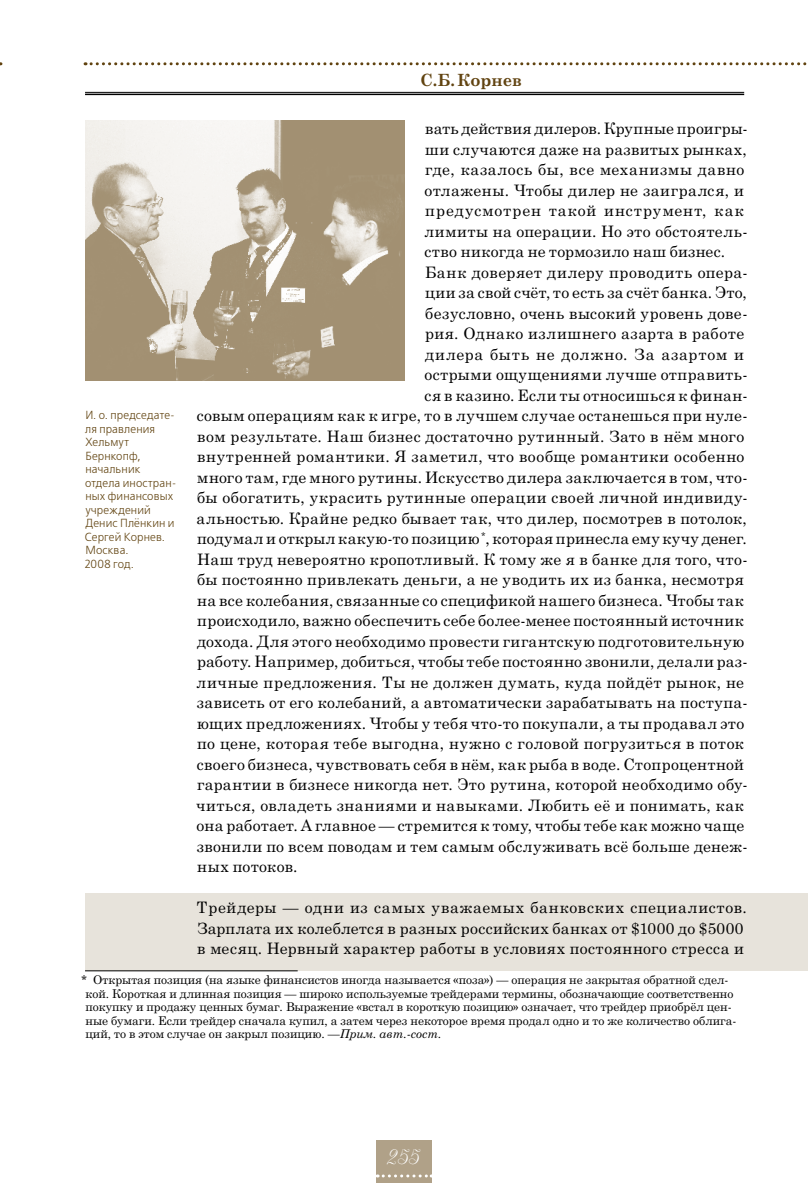
<style>
.page{position:relative;width:808px;height:1183px;background:#fff}
.page>*{position:absolute;margin:0;border:0;box-sizing:border-box;transform-origin:0 0}
.t1{font:21px "Decor C";color:#fff}
.t2{font:700 16.8px "Century Schoolbook Cyr";color:#614310}
.t3{font:15.75px/20.5px "Century Schoolbook Cyr";letter-spacing:.03em;color:#000}
.t4{font:15.75px "Century Schoolbook Cyr";letter-spacing:.01em;color:#000}
.t5{font:15.75px "Century Schoolbook Cyr";letter-spacing:.065em;color:#000}
.t6{font:15.75px "Century Schoolbook Cyr";letter-spacing:.05em;color:#000}
.t7{font:12px/13.5px "Century Schoolbook Cyr";color:#000}
.t8{font:11.7px/13.5px "Free Set C";letter-spacing:.01em;color:#614310;scale:.96 1}
.s1{font-family:"Century Schoolbook Cyr Inc"}
</style>
<div class="page">
<div style="left:85px;top:892px;width:723px;height:77px;background:#e7e3db"></div>
<div style="left:376px;top:1140px;width:56px;height:42px;background:#b0a188"></div>
<hr style="left:85px;top:92px;width:659px;height:1px;background:#000">
<hr style="left:85px;top:94px;width:659px;height:1px;background:#000">
<svg style="left:85px;top:62px;width:722px;height:3px"></svg>
<svg style="left:377px;top:1174px;width:55px;height:3px"></svg>
<hr style="left:85px;top:970px;width:213px;height:1px;background:#000">
<img style="left:85px;top:120px;width:319px;height:260px">
<p class="t2" style="left:420px;top:69px;width:103px">С.Б.Корнев</p>
<p class="t4" style="left:425px;top:119px;width:324px">вать действия дилеров. Крупные проигры-</p>
<p class="t3" style="left:425px;top:138px;width:323px">ши случаются даже на развитых рынках,</p>
<p class="t3" style="left:425px;top:159px;width:321px">где, казалось бы, все механизмы давно</p>
<p class="t3" style="left:425px;top:179px;width:321px">отлажены. Чтобы дилер не заигрался, и</p>
<p class="t5" style="left:425px;top:200px;width:320px">предусмотрен такой инструмент, как</p>
<p class="t3" style="left:424px;top:220px;width:325px">лимиты на операции. Но это обстоятель-</p>
<p class="t3" style="left:425px;top:241px;width:302px">ство никогда не тормозило наш бизнес.</p>
<p class="t3" style="left:425px;top:261px;width:324px">Банк доверяет дилеру проводить опера-</p>
<p class="t3" style="left:425px;top:282px;width:323px">ции за свой счёт, то есть за счёт банка. Это,</p>
<p class="t3" style="left:425px;top:302px;width:324px">безусловно, очень высокий уровень дове-</p>
<p class="t3" style="left:425px;top:323px;width:321px">рия. Однако излишнего азарта в работе</p>
<p class="t6" style="left:425px;top:344px;width:320px">дилера быть не должно. За азартом и</p>
<p class="t3" style="left:425px;top:364px;width:324px">острыми ощущениями лучше отправить-</p>
<p class="t3" style="left:425px;top:384px;width:324px">ся в казино. Если ты относишься к финан-</p>
<p class="t3" style="left:197px;top:405px;width:552px">совым операциям как к игре, то в лучшем случае останешься при нуле-</p>
<p class="t3" style="left:197px;top:425px;width:549px">вом результате. Наш бизнес достаточно рутинный. Зато в нём много</p>
<p class="t3" style="left:197px;top:446px;width:549px">внутренней романтики. Я заметил, что вообще романтики особенно</p>
<p class="t3" style="left:197px;top:466px;width:552px">много там, где много рутины. Искусство дилера заключается в том, что-</p>
<p class="t3" style="left:197px;top:487px;width:552px">бы обогатить, украсить рутинные операции своей личной индивиду-</p>
<p class="t3" style="left:197px;top:507px;width:552px">альностью. Крайне редко бывает так, что дилер, посмотрев в потолок,</p>
<p class="t3" style="left:197px;top:528px;width:551px">подумал и открыл какую-то позицию <sup>*</sup>, которая принесла ему кучу денег.</p>
<p class="t3" style="left:197px;top:548px;width:552px">Наш труд невероятно кропотливый. К тому же я в банке для того, что-</p>
<p class="t3" style="left:197px;top:569px;width:548px">бы постоянно привлекать деньги, а не уводить их из банка, несмотря</p>
<p class="t3" style="left:197px;top:589px;width:548px">на все колебания, связанные со спецификой нашего бизнеса. Чтобы так</p>
<p class="t3" style="left:197px;top:610px;width:548px">происходило, важно обеспечить себе более-менее постоянный источник</p>
<p class="t3" style="left:197px;top:630px;width:549px">дохода. Для этого необходимо провести гигантскую подготовительную</p>
<p class="t3" style="left:197px;top:651px;width:552px">работу. Например, добиться, чтобы тебе постоянно звонили, делали раз-</p>
<p class="t3" style="left:197px;top:671px;width:549px">личные предложения. Ты не должен думать, куда пойдёт рынок, не</p>
<p class="t3" style="left:197px;top:691px;width:552px">зависеть от его колебаний, а автоматически зарабатывать на поступа-</p>
<p class="t3" style="left:197px;top:712px;width:549px">ющих предложениях. Чтобы у тебя что-то покупали, а ты продавал это</p>
<p class="t3" style="left:197px;top:732px;width:548px">по цене, которая тебе выгодна, нужно с головой погрузиться в поток</p>
<p class="t3" style="left:197px;top:753px;width:548px">своего бизнеса, чувствовать себя в нём, как рыба в воде. Стопроцентной</p>
<p class="t3" style="left:197px;top:773px;width:552px">гарантии в бизнесе никогда нет. Это рутина, которой необходимо обу-</p>
<p class="t3" style="left:196px;top:794px;width:549px">читься, овладеть знаниями и навыками. Любить её и понимать, как</p>
<p class="t3" style="left:197px;top:814px;width:549px">она работает. А главное — стремится к тому, чтобы тебе как можно чаще</p>
<p class="t3" style="left:197px;top:835px;width:552px">звонили по всем поводам и тем самым обслуживать всё больше денеж-</p>
<p class="t3" style="left:197px;top:855px;width:102px">ных потоков.</p>
<p class="t3" style="left:197px;top:896px;width:551px">Трейдеры — одни из самых уважаемых банковских специалистов.<br>Зарплата их колеблется в разных российских банках от $1000 до $5000 в месяц. Нервный характер работы в условиях постоянного стресса и</p>
<p class="t7" style="left:85px;top:972px;width:652px;text-indent:-4px">* Открытая позиция (на языке финансистов иногда называется «поза») — операция не закрытая обратной сдел&shy;кой. Короткая и длинная позиция — широко используемые трейдерами термины, обозначающие соответственно покупку и продажу ценных бумаг. Выражение «встал в короткую позицию» означает, что трейдер приобрёл цен&shy;ные бумаги. Если трейдер сначала купил, а затем через некоторое время продал одно и то же количество облига&shy;ций, то в этом случае он закрыл позицию. —<span class="s1">Прим. авт.-сост.</span></p>
<p class="t8" style="left:85px;top:409px;width:97px">И. о. председате&shy;ля правления<br>Хельмут<br>Бернкопф, начальник отдела иностран&shy;ных финансовых учреждений<br>Денис Плёнкин и<br>Сергей Корнев.<br>Москва.<br>2008 год.</p>
<h1 class="t1" style="left:388px;top:1144px;width:34px">255</h1>
</div>
